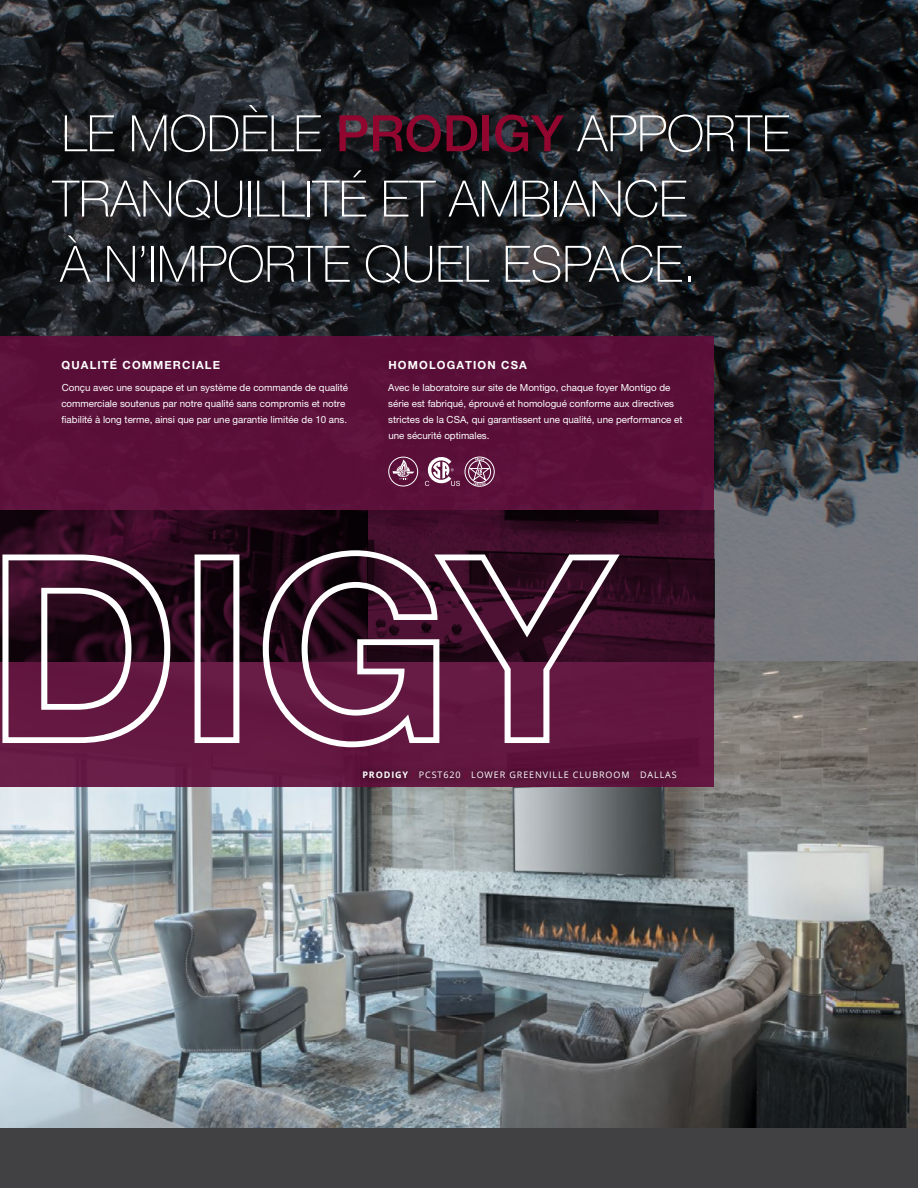
<style>
.page{position:relative;width:918px;height:1188px;background:#414042}
.page>*{position:absolute;margin:0;border:0;box-sizing:border-box;transform-origin:0 0}
.t1{font:264px "Helvetica Neue LT Pro Bd Ou";color:#fff}
.t2{font:100 50.25px/65.2px "Helvetica Neue LT Pro";color:#fff}
.t3{font:700 11.25px "Helvetica Neue LT Pro";letter-spacing:.1em;color:#fff}
.t4{font:9.75px/15.8px "Helvetica Neue LT Pro";color:#fff}
.t5{font:9px "Open Sans";letter-spacing:.1em;color:#fff}
.s1{font-weight:500;color:#91062f}
.s2{font-weight:700}
.s3{color:#91062f}
</style>
<div class="page">
<img style="left:0;top:0;width:918px;height:661px">
<img style="left:0;top:661px;width:918px;height:466px">
<div style="left:0;top:336px;width:714px;height:451px;background:#600e3b"></div>
<div style="left:355px;top:763px;width:329px;height:23px;background:#59143a"></div>
<img style="left:0;top:511px;width:714px;height:150px">
<div style="left:388px;top:457px;width:30px;height:29px;border:1px solid #fff;border-radius:50%"></div>
<svg style="left:393px;top:460px;width:21px;height:19px"></svg>
<svg style="left:425px;top:457px;width:35px;height:29px"></svg>
<div style="left:465px;top:457px;width:29px;height:29px;border:1px solid #fff;border-radius:50%"></div>
<div style="left:468px;top:461px;width:23px;height:22px;border:1px solid #fff;border-radius:50%"></div>
<svg style="left:469px;top:458px;width:21px;height:28px"></svg>
<h2 class="t2" style="left:53px;top:101px;width:739px">LE MODÈLE <span class="s1">PRODIGY</span> APPORTE<br>TRANQUILLITÉ ET AMBIANCE<br>À N’IMPORTE QUEL ESPACE.</h2>
<p class="t3" style="left:62px;top:358px;width:160px">QUALITÉ COMMERCIALE</p>
<p class="t3" style="left:388px;top:358px;width:140px">HOMOLOGATION CSA</p>
<p class="t4" style="left:61px;top:380px;width:288px">Conçu avec une soupape et un système de commande de qualité commerciale soutenus par notre qualité sans compromis et notre fiabilité à long terme, ainsi que par une garantie limitée de 10 ans.</p>
<p class="t4" style="left:388px;top:380px;width:296px">Avec le laboratoire sur site de Montigo, chaque foyer Montigo de série est fabriqué, éprouvé et homologué conforme aux directives strictes de la CSA, qui garantissent une qualité, une performance et une sécurité optimales.</p>
<h1 class="t1" style="left:-16px;top:481px;width:632px">DIGY</h1>
<p class="t5" style="left:362px;top:768px;width:316px"><span class="s2">PRODIGY</span> <span class="s3">/</span> PCST620 <span class="s3">/</span> LOWER GREENVILLE CLUBROOM <span class="s3">/</span> DALLAS</p>
</div>
